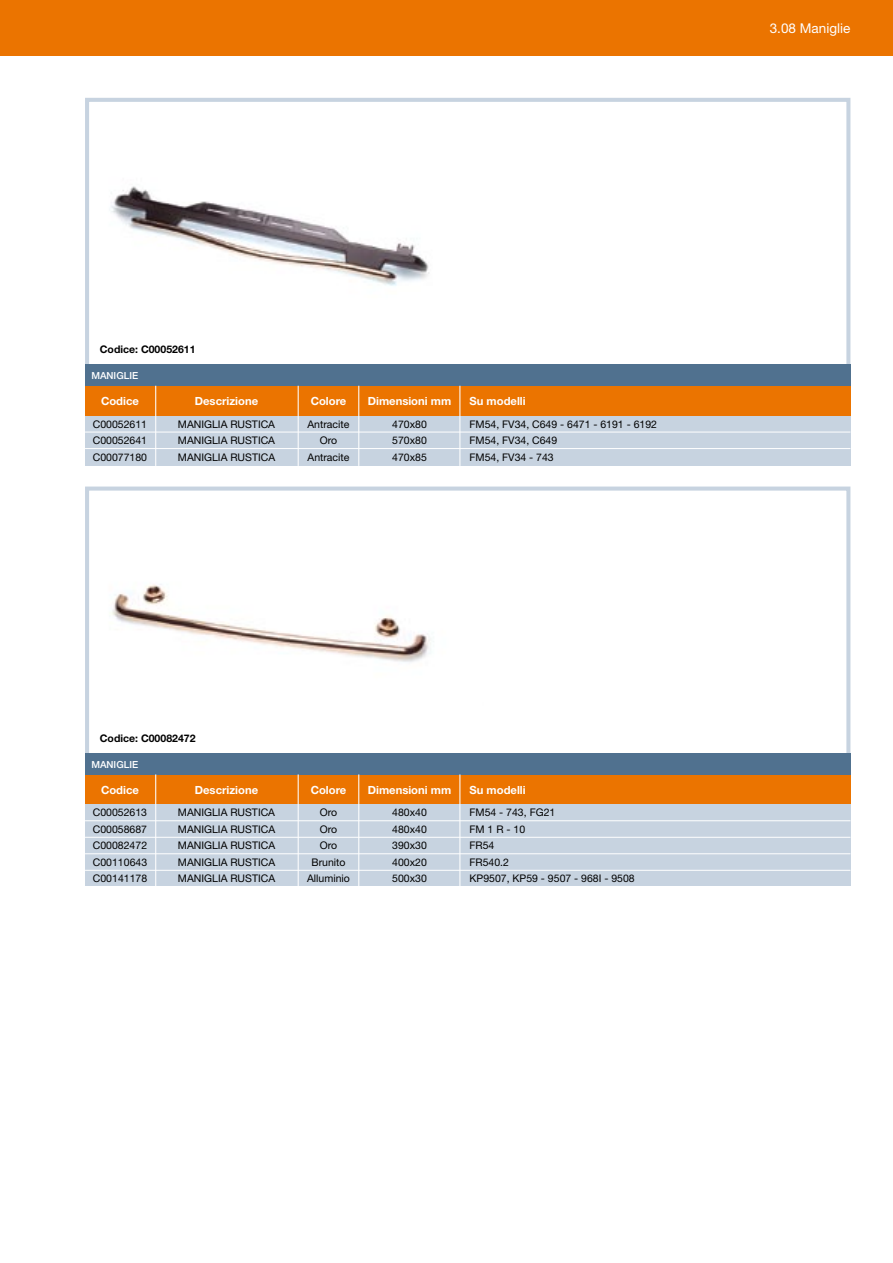
<style>
.page{position:relative;width:893px;height:1263px;background:#fff}
.page>*{position:absolute;margin:0;border:0;box-sizing:border-box;transform-origin:0 0}
.t1{font:13.5px "Helvetica Neue";color:#fff}
.t2{font:700 11.25px "Helvetica Neue";color:#fff}
.t3{font:10.5px "Helvetica Neue";color:#000}
.t4{font:700 10.5px "Helvetica Neue";color:#000}
.t5{font:500 9.75px "Helvetica Neue";color:#fff}
</style>
<div class="page">
<div style="left:0;top:0;width:893px;height:55px;background:#eb7400"></div>
<img style="left:110px;top:186px;width:319px;height:100px">
<div style="left:85px;top:98px;width:765px;height:271px;border:4px solid #c7d3e0"></div>
<div style="left:85px;top:413px;width:765px;height:52px;background:#c7d3e0"></div>
<div style="left:85px;top:386px;width:765px;height:29px;background:#eb7400"></div>
<div style="left:85px;top:364px;width:765px;height:22px;background:#50718f"></div>
<hr style="left:155px;top:386px;width:1px;height:80px;background:#fff">
<hr style="left:358px;top:386px;width:1px;height:80px;background:#fff">
<hr style="left:298px;top:386px;width:1px;height:80px;background:#fff">
<hr style="left:459px;top:386px;width:1px;height:80px;background:#fff">
<hr style="left:85px;top:448px;width:765px;height:1px;background:#fff">
<hr style="left:85px;top:432px;width:765px;height:1px;background:#fff">
<img style="left:112px;top:584px;width:318px;height:78px">
<div style="left:85px;top:486px;width:765px;height:271px;border:4px solid #c7d3e0"></div>
<div style="left:85px;top:801px;width:765px;height:85px;background:#c7d3e0"></div>
<div style="left:85px;top:774px;width:765px;height:30px;background:#eb7400"></div>
<div style="left:85px;top:753px;width:765px;height:21px;background:#50718f"></div>
<hr style="left:155px;top:774px;width:1px;height:112px;background:#fff">
<hr style="left:358px;top:774px;width:1px;height:112px;background:#fff">
<hr style="left:298px;top:774px;width:1px;height:112px;background:#fff">
<hr style="left:459px;top:774px;width:1px;height:112px;background:#fff">
<hr style="left:85px;top:837px;width:765px;height:1px;background:#fff">
<hr style="left:85px;top:820px;width:765px;height:1px;background:#fff">
<hr style="left:85px;top:853px;width:765px;height:1px;background:#fff">
<hr style="left:85px;top:870px;width:765px;height:1px;background:#fff">
<p class="t1" style="left:770px;top:20px;width:82px">3.08 Maniglie</p>
<p class="t4" style="left:100px;top:343px;width:97px">Codice: C00052611</p>
<p class="t5" style="left:91px;top:370px;width:48px">MANIGLIE</p>
<p class="t2" style="left:101px;top:394px;width:39px">Codice</p>
<p class="t2" style="left:195px;top:394px;width:65px">Descrizione</p>
<p class="t2" style="left:311px;top:394px;width:37px">Colore</p>
<p class="t2" style="left:368px;top:394px;width:85px">Dimensioni mm</p>
<p class="t2" style="left:470px;top:394px;width:58px">Su modelli</p>
<p class="t3" style="left:93px;top:418px;width:56px">C00052611</p>
<p class="t3" style="left:178px;top:418px;width:99px">MANIGLIA RUSTICA</p>
<p class="t3" style="left:307px;top:418px;width:43px">Antracite</p>
<p class="t3" style="left:392px;top:418px;width:36px">470x80</p>
<p class="t3" style="left:469px;top:418px;width:189px">FM54, FV34, C649 - 6471 - 6191 - 6192</p>
<p class="t3" style="left:93px;top:434px;width:56px">C00052641</p>
<p class="t3" style="left:178px;top:434px;width:99px">MANIGLIA RUSTICA</p>
<p class="t3" style="left:320px;top:434px;width:19px">Oro</p>
<p class="t3" style="left:392px;top:434px;width:36px">570x80</p>
<p class="t3" style="left:470px;top:434px;width:89px">FM54, FV34, C649</p>
<p class="t3" style="left:93px;top:451px;width:56px">C00077180</p>
<p class="t3" style="left:178px;top:451px;width:99px">MANIGLIA RUSTICA</p>
<p class="t3" style="left:308px;top:451px;width:43px">Antracite</p>
<p class="t3" style="left:392px;top:451px;width:36px">470x85</p>
<p class="t3" style="left:470px;top:451px;width:86px">FM54, FV34 - 743</p>
<p class="t4" style="left:100px;top:732px;width:97px">Codice: C00082472</p>
<p class="t5" style="left:91px;top:758px;width:48px">MANIGLIE</p>
<p class="t2" style="left:101px;top:783px;width:39px">Codice</p>
<p class="t2" style="left:195px;top:783px;width:65px">Descrizione</p>
<p class="t2" style="left:311px;top:783px;width:37px">Colore</p>
<p class="t2" style="left:368px;top:783px;width:85px">Dimensioni mm</p>
<p class="t2" style="left:470px;top:783px;width:58px">Su modelli</p>
<p class="t3" style="left:93px;top:806px;width:56px">C00052613</p>
<p class="t3" style="left:178px;top:806px;width:99px">MANIGLIA RUSTICA</p>
<p class="t3" style="left:320px;top:806px;width:19px">Oro</p>
<p class="t3" style="left:392px;top:806px;width:36px">480x40</p>
<p class="t3" style="left:470px;top:806px;width:87px">FM54 - 743, FG21</p>
<p class="t3" style="left:93px;top:823px;width:56px">C00058687</p>
<p class="t3" style="left:178px;top:823px;width:99px">MANIGLIA RUSTICA</p>
<p class="t3" style="left:320px;top:823px;width:19px">Oro</p>
<p class="t3" style="left:392px;top:823px;width:36px">480x40</p>
<p class="t3" style="left:470px;top:823px;width:57px">FM 1 R - 10</p>
<p class="t3" style="left:93px;top:839px;width:56px">C00082472</p>
<p class="t3" style="left:178px;top:839px;width:99px">MANIGLIA RUSTICA</p>
<p class="t3" style="left:320px;top:839px;width:19px">Oro</p>
<p class="t3" style="left:392px;top:839px;width:36px">390x30</p>
<p class="t3" style="left:470px;top:839px;width:26px">FR54</p>
<p class="t3" style="left:93px;top:856px;width:56px">C00110643</p>
<p class="t3" style="left:178px;top:856px;width:99px">MANIGLIA RUSTICA</p>
<p class="t3" style="left:312px;top:856px;width:36px">Brunito</p>
<p class="t3" style="left:392px;top:856px;width:36px">400x20</p>
<p class="t3" style="left:470px;top:856px;width:41px">FR540.2</p>
<p class="t3" style="left:93px;top:872px;width:56px">C00141178</p>
<p class="t3" style="left:178px;top:872px;width:99px">MANIGLIA RUSTICA</p>
<p class="t3" style="left:307px;top:872px;width:44px">Alluminio</p>
<p class="t3" style="left:392px;top:872px;width:36px">500x30</p>
<p class="t3" style="left:470px;top:872px;width:167px">KP9507, KP59 - 9507 - 968I - 9508</p>
</div>
